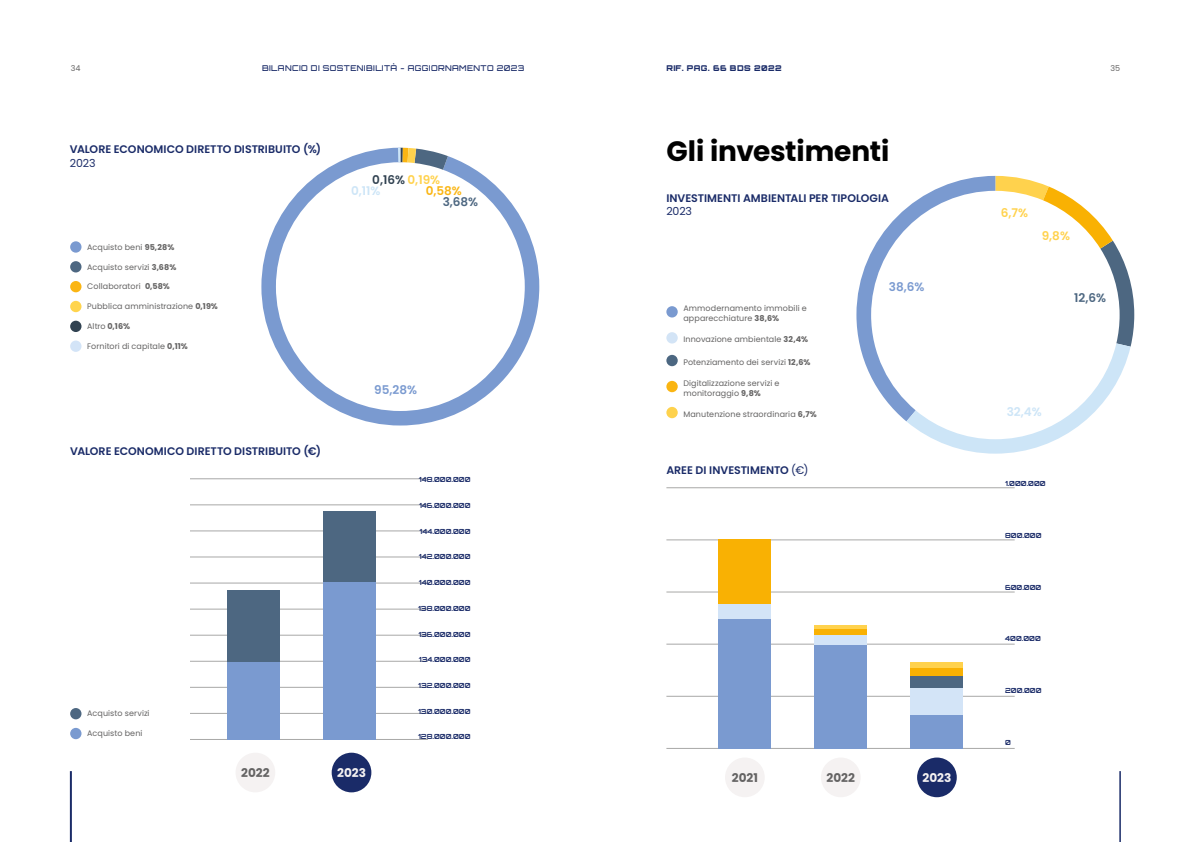
<style>
.page{position:relative;width:1191px;height:842px;background:#fff}
.page>*{position:absolute;margin:0;border:0;box-sizing:border-box;transform-origin:0 0}
.t1{font:700 28px "Poppins";letter-spacing:-.005em;color:#000}
.t2{font:600 12px/10.9px "Poppins";color:#314251}
.t3{font:700 12px "Poppins";letter-spacing:.005em;color:#646363}
.t4{font:600 12px "Poppins";color:#7a9ad0}
.t5{font:600 12px "Poppins";color:#4d6781}
.t6{font:600 12px "Poppins";color:#cde5f7}
.t7{font:700 12px "Poppins";letter-spacing:.005em;color:#f5f2f2}
.t8{font:600 12px "Poppins";color:#ffd24d}
.t9{font:600 11px "Poppins";color:#1a2b68}
.t10{font:11px "Poppins";letter-spacing:-.015em;color:#1a2b68}
.t11{font:8px/9.6px "Poppins";letter-spacing:.015em;color:#646363}
.t12{font:500 8px "Orbitron";letter-spacing:.05em;color:#1a2b68}
.t13{font:900 8px "Orbitron";letter-spacing:.05em;color:#1a2b68}
.t14{font:700 7px "Orbitron";color:#1a2b68}
.s1{font-weight:700}
.s2{color:#ffd24d}
.s3{color:#fab513}
.s4{font-weight:400}
</style>
<div class="page">
<hr style="left:1119px;top:771px;width:1px;height:71px;background:#1a2b68">
<hr style="left:70px;top:771px;width:2px;height:71px;background:#1a2b68">
<div style="left:332px;top:753px;width:39px;height:39px;background:#1a2b68;border-radius:50%"></div>
<div style="left:235px;top:753px;width:40px;height:39px;background:#f5f2f2;border-radius:50%"></div>
<hr style="left:191px;top:479px;width:237px;height:1px;background:#a8a8a7">
<hr style="left:191px;top:505px;width:237px;height:1px;background:#a8a8a7">
<hr style="left:191px;top:739px;width:237px;height:1px;background:#a8a8a7">
<hr style="left:191px;top:635px;width:237px;height:1px;background:#a8a8a7">
<hr style="left:191px;top:531px;width:237px;height:1px;background:#a8a8a7">
<hr style="left:191px;top:557px;width:237px;height:1px;background:#a8a8a7">
<hr style="left:191px;top:583px;width:237px;height:1px;background:#a8a8a7">
<hr style="left:191px;top:687px;width:237px;height:1px;background:#a8a8a7">
<hr style="left:191px;top:661px;width:237px;height:1px;background:#a8a8a7">
<hr style="left:191px;top:609px;width:237px;height:1px;background:#a8a8a7">
<hr style="left:191px;top:713px;width:237px;height:1px;background:#a8a8a7">
<div style="left:228px;top:661px;width:52px;height:78px;background:#7a9ad0"></div>
<div style="left:228px;top:590px;width:52px;height:72px;background:#4d6781"></div>
<hr style="left:323px;top:738px;width:53px;height:1px;background:#7a9ad0">
<div style="left:323px;top:733px;width:53px;height:5px;background:#7a9ad0"></div>
<div style="left:323px;top:582px;width:53px;height:151px;background:#7a9ad0"></div>
<div style="left:323px;top:511px;width:53px;height:71px;background:#4d6781"></div>
<svg style="left:261px;top:148px;width:278px;height:277px"></svg>
<svg style="left:398px;top:148px;width:50px;height:22px"></svg>
<div style="left:70px;top:241px;width:11px;height:12px;background:#7a9ad0;border-radius:50%"></div>
<div style="left:70px;top:261px;width:11px;height:11px;background:#4d6781;border-radius:50%"></div>
<div style="left:70px;top:281px;width:11px;height:11px;background:#fab513;border-radius:50%"></div>
<div style="left:70px;top:301px;width:11px;height:11px;background:#ffd44d;border-radius:50%"></div>
<div style="left:70px;top:321px;width:11px;height:11px;background:#314251;border-radius:50%"></div>
<div style="left:70px;top:340px;width:11px;height:12px;background:#d3e4f7;border-radius:50%"></div>
<div style="left:70px;top:708px;width:11px;height:11px;background:#4d6781;border-radius:50%"></div>
<div style="left:70px;top:728px;width:11px;height:11px;background:#7a9ad0;border-radius:50%"></div>
<div style="left:666px;top:306px;width:11px;height:11px;background:#7a9ad0;border-radius:50%"></div>
<div style="left:666px;top:332px;width:11px;height:11px;background:#d3e4f6;border-radius:50%"></div>
<div style="left:666px;top:355px;width:11px;height:11px;background:#4c6781;border-radius:50%"></div>
<div style="left:666px;top:381px;width:11px;height:11px;background:#fab512;border-radius:50%"></div>
<div style="left:666px;top:407px;width:11px;height:11px;background:#fed24d;border-radius:50%"></div>
<svg style="left:856px;top:176px;width:278px;height:278px"></svg>
<div style="left:725px;top:757px;width:39px;height:40px;background:#f5f2f2;border-radius:50%"></div>
<div style="left:917px;top:757px;width:39px;height:40px;background:#1a2b68;border-radius:50%"></div>
<div style="left:821px;top:757px;width:39px;height:40px;background:#f5f2f2;border-radius:50%"></div>
<hr style="left:666px;top:488px;width:348px;height:1px;background:#a8a8a7">
<hr style="left:666px;top:748px;width:348px;height:1px;background:#a8a8a7">
<hr style="left:666px;top:644px;width:348px;height:1px;background:#a8a8a7">
<hr style="left:666px;top:540px;width:348px;height:1px;background:#a8a8a7">
<hr style="left:666px;top:592px;width:348px;height:1px;background:#a8a8a7">
<hr style="left:666px;top:696px;width:348px;height:1px;background:#a8a8a7">
<div style="left:718px;top:540px;width:52px;height:64px;background:#f9b103"></div>
<div style="left:718px;top:619px;width:52px;height:129px;background:#7a9ad0"></div>
<div style="left:718px;top:604px;width:52px;height:15px;background:#d3e4f7"></div>
<div style="left:910px;top:668px;width:52px;height:9px;background:#f9b103"></div>
<div style="left:910px;top:687px;width:52px;height:28px;background:#d3e4f7"></div>
<div style="left:910px;top:715px;width:52px;height:33px;background:#7a9ad0"></div>
<div style="left:910px;top:662px;width:52px;height:6px;background:#ffd24d"></div>
<div style="left:814px;top:628px;width:52px;height:8px;background:#f9b103"></div>
<div style="left:814px;top:636px;width:52px;height:9px;background:#d3e4f7"></div>
<div style="left:814px;top:645px;width:52px;height:103px;background:#7a9ad0"></div>
<hr style="left:814px;top:625px;width:52px;height:3px;background:#ffd24d">
<div style="left:910px;top:676px;width:52px;height:11px;background:#4d6781"></div>
<p class="t12" style="left:262px;top:63px;width:264px">BILANCIO DI SOSTENIBILITÀ - AGGIORNAMENTO 2023</p>
<p class="t13" style="left:666px;top:64px;width:117px">RIF. PAG. 66 BDS 2022</p>
<p class="t11" style="left:71px;top:64px;width:11px">34</p>
<p class="t11" style="left:1110px;top:64px;width:11px">35</p>
<h3 class="t9" style="left:70px;top:143px;width:253px">VALORE ECONOMICO DIRETTO DISTRIBUITO (%)</h3>
<h3 class="t10" style="left:70px;top:156px;width:27px">2023</h3>
<p class="t11" style="left:87px;top:242px;width:89px">Acquisto beni <span class="s1">95,28%</span></p>
<p class="t11" style="left:87px;top:262px;width:91px">Acquisto servizi <span class="s1">3,68%</span></p>
<p class="t11" style="left:87px;top:282px;width:84px">Collaboratori <span class="s1">0,58%</span></p>
<p class="t11" style="left:87px;top:302px;width:132px">Pubblica amministrazione <span class="s1">0,19%</span></p>
<p class="t11" style="left:87px;top:322px;width:44px">Altro <span class="s1">0,16%</span></p>
<p class="t11" style="left:87px;top:341px;width:102px">Fornitori di capitale <span class="s1">0,11%</span></p>
<h3 class="t9" style="left:70px;top:445px;width:252px">VALORE ECONOMICO DIRETTO DISTRIBUITO (€)</h3>
<p class="t11" style="left:87px;top:709px;width:64px">Acquisto servizi</p>
<p class="t11" style="left:87px;top:729px;width:57px">Acquisto beni</p>
<h2 class="t2" style="left:426px;top:175px;width:38px;text-indent:-53px">0,16% <span class="s2">0,19%<br></span><span class="s3">0,58%</span></h2>
<h2 class="t6" style="left:351px;top:186px;width:31px">0,11%</h2>
<h2 class="t5" style="left:443px;top:197px;width:37px">3,68%</h2>
<h2 class="t4" style="left:374px;top:385px;width:44px">95,28%</h2>
<p class="t14" style="left:419px;top:475px;width:53px">148.000.000</p>
<p class="t14" style="left:419px;top:501px;width:53px">146.000.000</p>
<p class="t14" style="left:420px;top:527px;width:52px">144.000.000</p>
<p class="t14" style="left:419px;top:553px;width:53px">142.000.000</p>
<p class="t14" style="left:419px;top:578px;width:53px">140.000.000</p>
<p class="t14" style="left:418px;top:604px;width:54px">138.000.000</p>
<p class="t14" style="left:418px;top:630px;width:54px">136.000.000</p>
<p class="t14" style="left:419px;top:656px;width:53px">134.000.000</p>
<p class="t14" style="left:418px;top:681px;width:54px">132.000.000</p>
<p class="t14" style="left:418px;top:707px;width:54px">130.000.000</p>
<p class="t14" style="left:418px;top:733px;width:54px">128.000.000</p>
<h2 class="t3" style="left:241px;top:766px;width:30px">2022</h2>
<h2 class="t7" style="left:337px;top:766px;width:30px">2023</h2>
<h1 class="t1" style="left:666px;top:135px;width:224px">Gli investimenti</h1>
<h3 class="t9" style="left:666px;top:191px;width:224px">INVESTIMENTI AMBIENTALI PER TIPOLOGIA</h3>
<h3 class="t10" style="left:666px;top:205px;width:27px">2023</h3>
<h2 class="t8" style="left:1000px;top:207px;width:29px">6,7%</h2>
<h2 class="t8" style="left:1041px;top:230px;width:30px">9,8%</h2>
<h2 class="t4" style="left:888px;top:281px;width:37px">38,6%</h2>
<p class="t11" style="left:683px;top:304px;width:125px">Ammodernamento immobili e apparecchiature <span class="s1">38,6%</span></p>
<p class="t11" style="left:683px;top:335px;width:126px">Innovazione ambientale <span class="s1">32,4%</span></p>
<p class="t11" style="left:683px;top:357px;width:129px">Potenziamento dei servizi <span class="s1">12,6%</span></p>
<p class="t11" style="left:683px;top:378px;width:98px">Digitalizzazione servizi e monitoraggio <span class="s1">9,8%</span></p>
<p class="t11" style="left:683px;top:409px;width:135px">Manutenzione straordinaria <span class="s1">6,7%</span></p>
<h2 class="t6" style="left:1006px;top:406px;width:36px">32,4%</h2>
<h3 class="t9" style="left:666px;top:463px;width:143px">AREE DI INVESTIMENTO <span class="s4">(€)</span></h3>
<h2 class="t3" style="left:732px;top:770px;width:28px">2021</h2>
<h2 class="t3" style="left:826px;top:770px;width:30px">2022</h2>
<h2 class="t7" style="left:922px;top:770px;width:30px">2023</h2>
<p class="t14" style="left:1005px;top:479px;width:42px">1.000.000</p>
<p class="t14" style="left:1005px;top:531px;width:38px">800.000</p>
<p class="t14" style="left:1005px;top:583px;width:38px">600.000</p>
<p class="t14" style="left:1005px;top:635px;width:37px">400.000</p>
<p class="t14" style="left:1005px;top:687px;width:38px">200.000</p>
<p class="t14" style="left:1005px;top:739px;width:7px">0</p>
<h2 class="t5" style="left:1074px;top:292px;width:33px">12,6%</h2>
</div>
